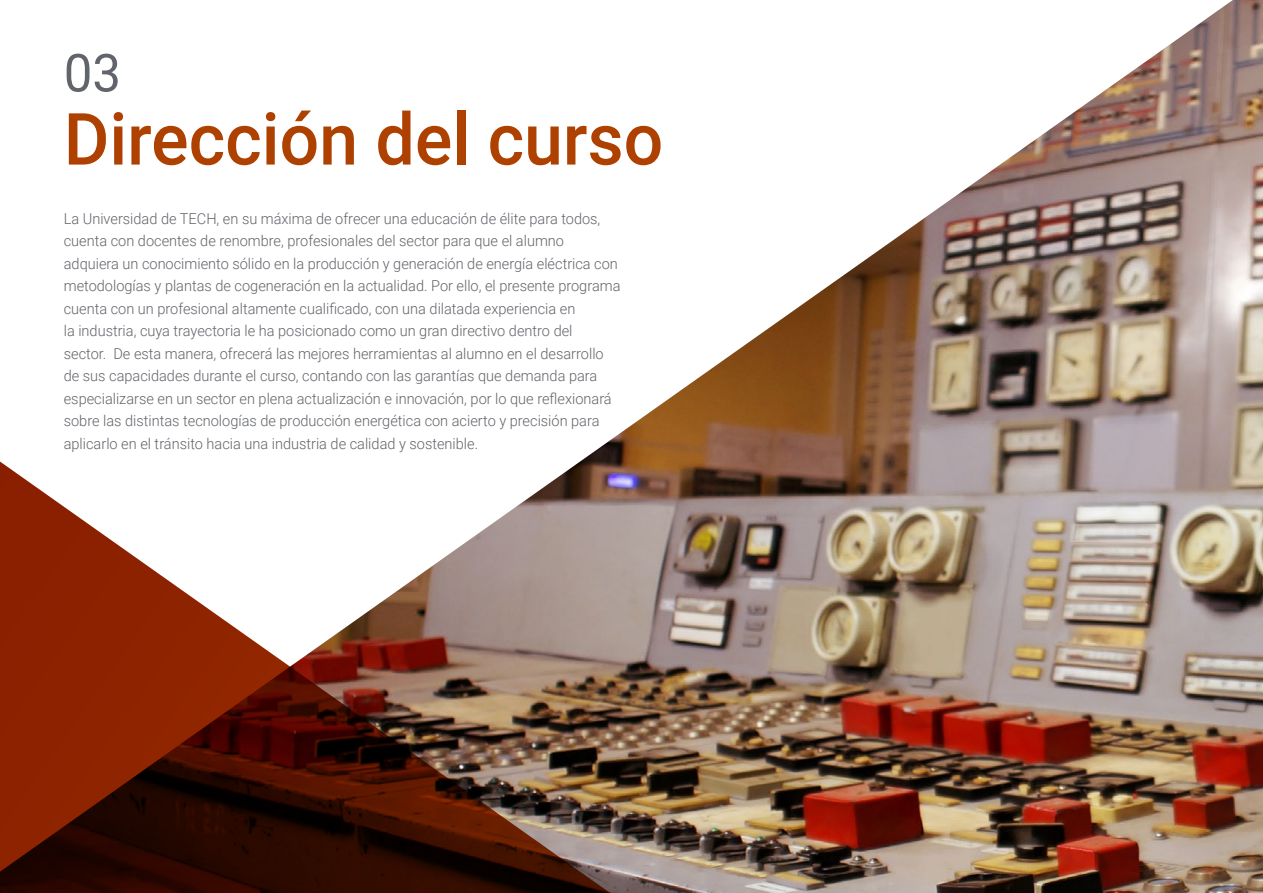
<style>
.page{position:relative;width:1263px;height:893px;background:#fff}
.page>*{position:absolute;margin:0;border:0;box-sizing:border-box;transform-origin:0 0}
.t1{font:500 72px "Roboto";color:#ae4000}
.t2{font:52.5px "Roboto";color:#61646a}
.t3{font:300 15px/22.5px "Roboto";color:#61646a}
</style>
<div class="page">
<img style="left:602px;top:0;width:661px;height:893px">
<svg style="left:0;top:446px;width:640px;height:447px"></svg>
<h2 class="t2" style="left:64px;top:36px;width:59px">03</h2>
<h1 class="t1" style="left:64px;top:89px;width:601px">Dirección del curso</h1>
<p class="t3" style="left:64px;top:207px;width:558px">La Universidad de TECH, en su máxima de ofrecer una educación de élite para todos, cuenta con docentes de renombre, profesionales del sector para que el alumno adquiera un conocimiento sólido en la producción y generación de energía eléctrica con metodologías y plantas de cogeneración en la actualidad. Por ello, el presente programa cuenta con un profesional altamente cualificado, con una dilatada experiencia en<br>la industria, cuya trayectoria le ha posicionado como un gran directivo dentro del<br>sector. De esta manera, ofrecerá las mejores herramientas al alumno en el desarrollo de sus capacidades durante el curso, contando con las garantías que demanda para especializarse en un sector en plena actualización e innovación, por lo que reflexionará sobre las distintas tecnologías de producción energética con acierto y precisión para aplicarlo en el tránsito hacia una industria de calidad y sostenible.</p>
</div>
